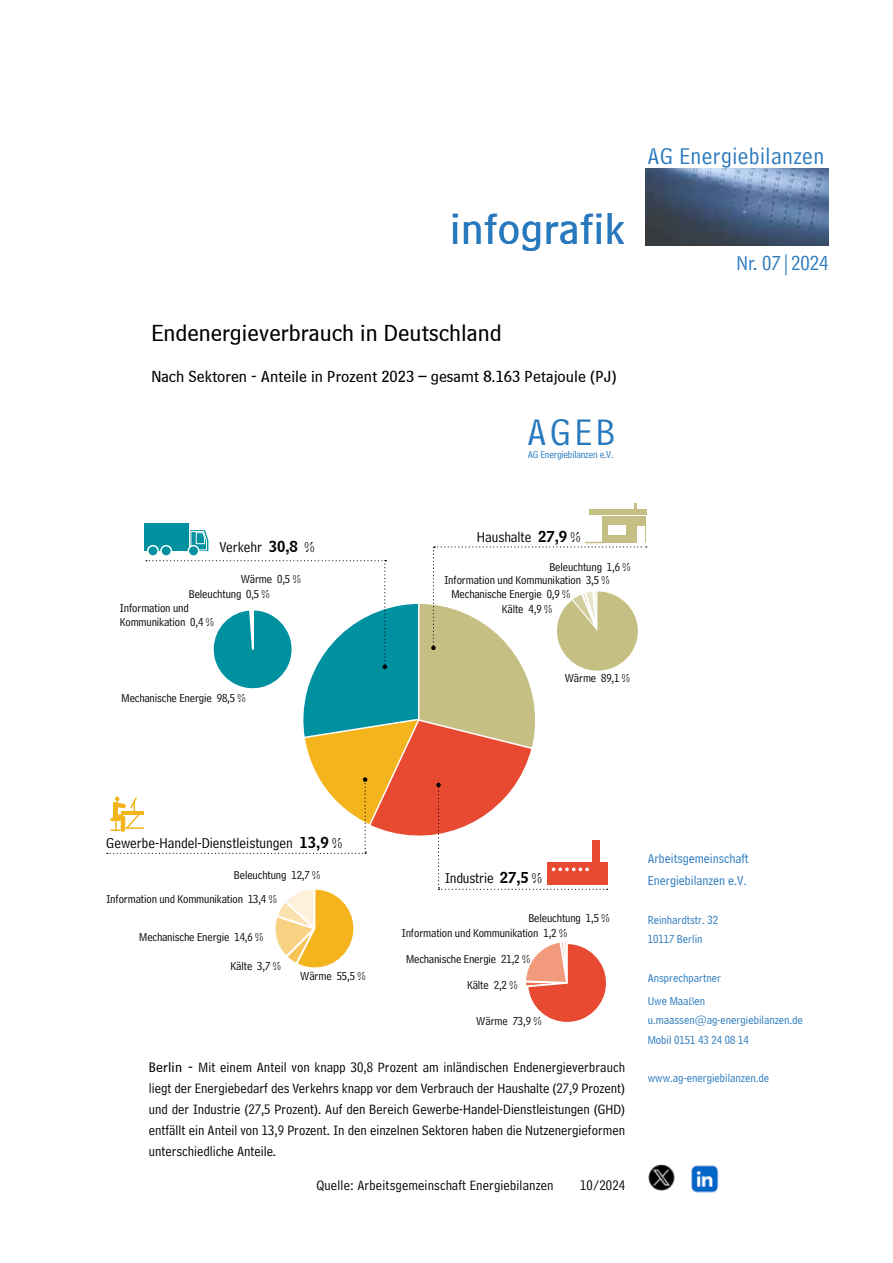
<style>
.page{position:relative;width:893px;height:1263px;background:#fff}
.page>*{position:absolute;margin:0;border:0;box-sizing:border-box;transform-origin:0 0}
.t1{font:45px "Bell Centennial BT Sub Caption";letter-spacing:.01em;color:#2778bd}
.t2{font:39px "Bell Centennial LT Address";color:#2778bd}
.t3{font:24px "Bell Centennial BT Sub Caption";color:#000}
.t4{font:24px "Bell Centennial LT Address";letter-spacing:.02em;color:#2778bd}
.t5{font:21px "Bell Centennial LT Address";color:#2778bd}
.t6{font:16.5px "Bell Centennial BT Sub Caption";color:#000}
.t7{font:15px "Bell Centennial LT Address";color:#000}
.t8{font:14.25px/21px "Bell Centennial LT Address";letter-spacing:.01em;color:#000;text-align:justify}
.t9{font:13.5px/22.4px "Bell Centennial BT Address";color:#2778bd}
.t10{font:12px/26.1px "Bell Centennial LT Address";letter-spacing:-.01em;color:#000}
.t11{font:12px/19.2px "Bell Centennial BT Address";color:#2778bd}
.t12{font:10.5px "Bell Centennial LT Address";letter-spacing:-.02em;color:#2778bd}
.s1{font-family:"Bell Centennial BT Name And Number"}
.s2{font-family:"Bell Centennial BT Sub Caption"}
.s3{font-family:"Bell"}
</style>
<div class="page">
<img style="left:645px;top:168px;width:183px;height:78px">
<div style="left:602px;top:516px;width:44px;height:27px;background:#c6bf84"></div>
<div style="left:589px;top:510px;width:57px;height:5px;background:#c6bf84"></div>
<div style="left:609px;top:525px;width:17px;height:10px;background:#fff"></div>
<div style="left:637px;top:526px;width:8px;height:16px;background:#fff"></div>
<svg style="left:634px;top:503px;width:3px;height:7px"></svg>
<div style="left:145px;top:523px;width:44px;height:28px;background:#0091a1"></div>
<svg style="left:107px;top:530px;width:540px;height:492px"></svg>
<img style="left:648px;top:1164px;width:27px;height:27px">
<img style="left:691px;top:1165px;width:28px;height:28px">
<h1 class="t1" style="left:450px;top:202px;width:176px">infografik</h1>
<h3 class="t3" style="left:151px;top:318px;width:352px">Endenergieverbrauch in Deutschland</h3>
<p class="t6" style="left:151px;top:366px;width:467px">Nach Sektoren - Anteile in Prozent 2023 – gesamt 8.163 Petajoule (PJ)</p>
<h2 class="t2" style="left:527px;top:410px;width:89px">AGEB</h2>
<p class="t12" style="left:528px;top:448px;width:87px">AG Energiebilanzen e.V.</p>
<h3 class="t4" style="left:648px;top:142px;width:178px">AG Energiebilanzen</h3>
<h3 class="t5" style="left:737px;top:250px;width:93px">Nr. 07|2024</h3>
<p class="t7" style="left:219px;top:538px;width:97px">Verkehr <span class="s1">30,8</span> %</p>
<p class="t10" style="left:241px;top:566px;width:62px">Wärme 0,5 %</p>
<p class="t10" style="left:189px;top:581px;width:82px">Beleuchtung 0,5 %</p>
<p class="t10" style="left:120px;top:600px;width:95px;line-height:14.4px">Information und<br>Kommunikation 0,4 %</p>
<p class="t10" style="left:122px;top:684px;width:125px">Mechanische Energie 98,5 %</p>
<p class="t7" style="left:477px;top:528px;width:105px">Haushalte <span class="s1">27,9</span> %</p>
<p class="t10" style="left:549px;top:554px;width:83px">Beleuchtung 1,6 %</p>
<p class="t10" style="left:444px;top:567px;width:167px">Information und Kommunikation 3,5 %</p>
<p class="t10" style="left:502px;top:587px;width:70px;line-height:14.9px;text-indent:-50px">Mechanische Energie 0,9 %<br>Kälte 4,9 %</p>
<p class="t10" style="left:565px;top:665px;width:67px">Wärme 89,1 %</p>
<p class="t7" style="left:106px;top:834px;width:237px">Gewerbe-Handel-Dienstleistungen <span class="s1">13,9</span> %</p>
<p class="t10" style="left:234px;top:862px;width:88px">Beleuchtung 12,7 %</p>
<p class="t10" style="left:106px;top:886px;width:172px">Information und Kommunikation 13,4 %</p>
<p class="t10" style="left:139px;top:924px;width:125px">Mechanische Energie 14,6 %</p>
<p class="t10" style="left:230px;top:953px;width:52px">Kälte 3,7 %</p>
<p class="t10" style="left:300px;top:963px;width:67px">Wärme 55,5 %</p>
<p class="t7" style="left:445px;top:869px;width:98px">Industrie <span class="s1">27,5</span> %</p>
<p class="t10" style="left:528px;top:905px;width:83px">Beleuchtung 1,5 %</p>
<p class="t10" style="left:402px;top:920px;width:167px">Information und Kommunikation 1,2 %</p>
<p class="t10" style="left:467px;top:946px;width:65px;text-indent:-61px">Mechanische Energie 21,2 %<br>Kälte 2,2 %</p>
<p class="t10" style="left:476px;top:1008px;width:67px">Wärme 73,9 %</p>
<p class="t8" style="left:149px;top:1056px;width:478px"><span class="s2">Berlin -</span> Mit einem Anteil von knapp 30,8 Prozent am inländischen Endenergieverbrauch liegt der Energiebedarf des Verkehrs knapp vor dem Verbrauch der Haushalte (27,9 Prozent) und der Industrie (27,5 Prozent). Auf den Bereich Gewerbe-Handel-Dienstleistungen (GHD) entfällt ein Anteil von 13,9 Prozent. In den einzelnen Sektoren haben die Nutzenergieformen unterschiedliche Anteile.</p>
<p class="t8" style="left:316px;top:1174px;width:239px">Quelle: Arbeitsgemeinschaft Energiebilanzen</p>
<p class="t8" style="left:580px;top:1174px;width:46px">10/2024</p>
<p class="t9" style="left:648px;top:847px;width:103px">Arbeitsgemeinschaft<br>Energiebilanzen e.V.</p>
<p class="t11" style="left:648px;top:910px;width:72px">Reinhardtstr. 32<br>10117 Berlin</p>
<p class="t11" style="left:648px;top:966px;width:75px;line-height:23.5px">Ansprechpartner<br>Uwe Maa<span class="s3">ß</span>en</p>
<p class="t11" style="left:648px;top:1011px;width:157px">u.maassen@ag-energiebilanzen.de<br>Mobil 0151 43 24 08 14</p>
<p class="t11" style="left:648px;top:1068px;width:123px">www.ag-energiebilanzen.de</p>
</div>
